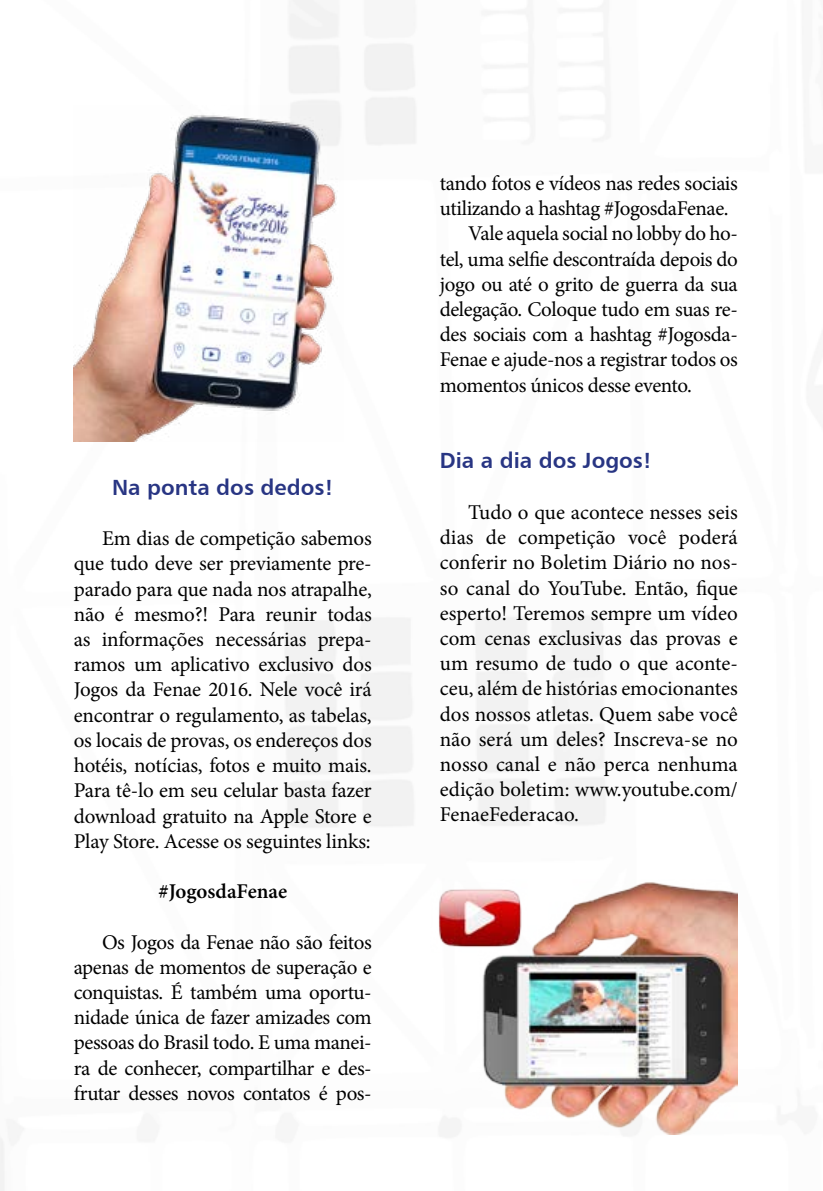
<style>
.page{position:relative;width:823px;height:1191px;background:#fff}
.page>*{position:absolute;margin:0;border:0;box-sizing:border-box;transform-origin:0 0}
.t1{font:22px "Humanist 777 BT Bold B";color:#283583}
.t2{font:21px/25.2px "Minion Pro";letter-spacing:-.02em;color:#000;text-align:justify}
.t3{font:600 21px "Minion Pro";color:#000}
</style>
<div class="page">
<img style="left:1px;top:0;width:737px;height:1191px">
<img style="left:0;top:0;width:1px;height:1191px">
<img style="left:74px;top:105px;width:269px;height:337px">
<img style="left:430px;top:879px;width:307px;height:255px">
<p class="t1" style="left:112px;top:473px;width:223px">Na ponta dos dedos!</p>
<p class="t2" style="left:74px;top:526px;width:299px;text-indent:28px">Em dias de competição sabemos que tudo deve ser previamente pre&shy;parado para que nada nos atrapalhe, não é mesmo?! Para reunir todas as informações necessárias prepa&shy;ramos um aplicativo exclusivo dos Jogos da Fenae 2016. Nele você irá encontrar o regulamento, as tabelas, os locais de provas, os endereços dos hotéis, notícias, fotos e muito mais.<br>Para tê-lo em seu celular basta fazer download gratuito na Apple Store e Play Store. Acesse os seguintes links:</p>
<p class="t3" style="left:158px;top:877px;width:130px">#JogosdaFenae</p>
<p class="t2" style="left:74px;top:929px;width:299px;text-indent:28px">Os Jogos da Fenae não são feitos apenas de momentos de superação e conquistas. É também uma oportu&shy;nidade única de fazer amizades com pessoas do Brasil todo. E uma manei&shy;ra de conhecer, compartilhar e des&shy;frutar desses novos contatos é pos-</p>
<p class="t2" style="left:439px;top:171px;width:299px">tando fotos e vídeos nas redes sociais</p>
<p class="t2" style="left:439px;top:196px;width:290px">utilizando a hashtag #JogosdaFenae.</p>
<p class="t2" style="left:468px;top:221px;width:271px">Vale aquela social no lobby do ho-</p>
<p class="t2" style="left:439px;top:246px;width:299px">tel, uma selfie descontraída depois do</p>
<p class="t2" style="left:439px;top:271px;width:299px">jogo ou até o grito de guerra da sua</p>
<p class="t2" style="left:439px;top:297px;width:299px">delegação. Coloque tudo em suas re-</p>
<p class="t2" style="left:439px;top:322px;width:299px">des sociais com a hashtag #Jogosda-</p>
<p class="t2" style="left:439px;top:347px;width:299px">Fenae e ajude-nos a registrar todos os</p>
<p class="t2" style="left:439px;top:372px;width:253px">momentos únicos desse evento.</p>
<p class="t1" style="left:439px;top:447px;width:213px">Dia a dia dos Jogos!</p>
<p class="t2" style="left:439px;top:499px;width:299px;text-indent:28px">Tudo o que acontece nesses seis dias de competição você poderá conferir no Boletim Diário no nos&shy;so canal do YouTube. Então, fique esperto! Teremos sempre um vídeo com cenas exclusivas das provas e um resumo de tudo o que aconte&shy;ceu, além de histórias emocionantes dos nossos atletas. Quem sabe você não será um deles? Inscreva-se no nosso canal e não perca nenhuma edição boletim: www.youtube.com/ FenaeFederacao.</p>
</div>
